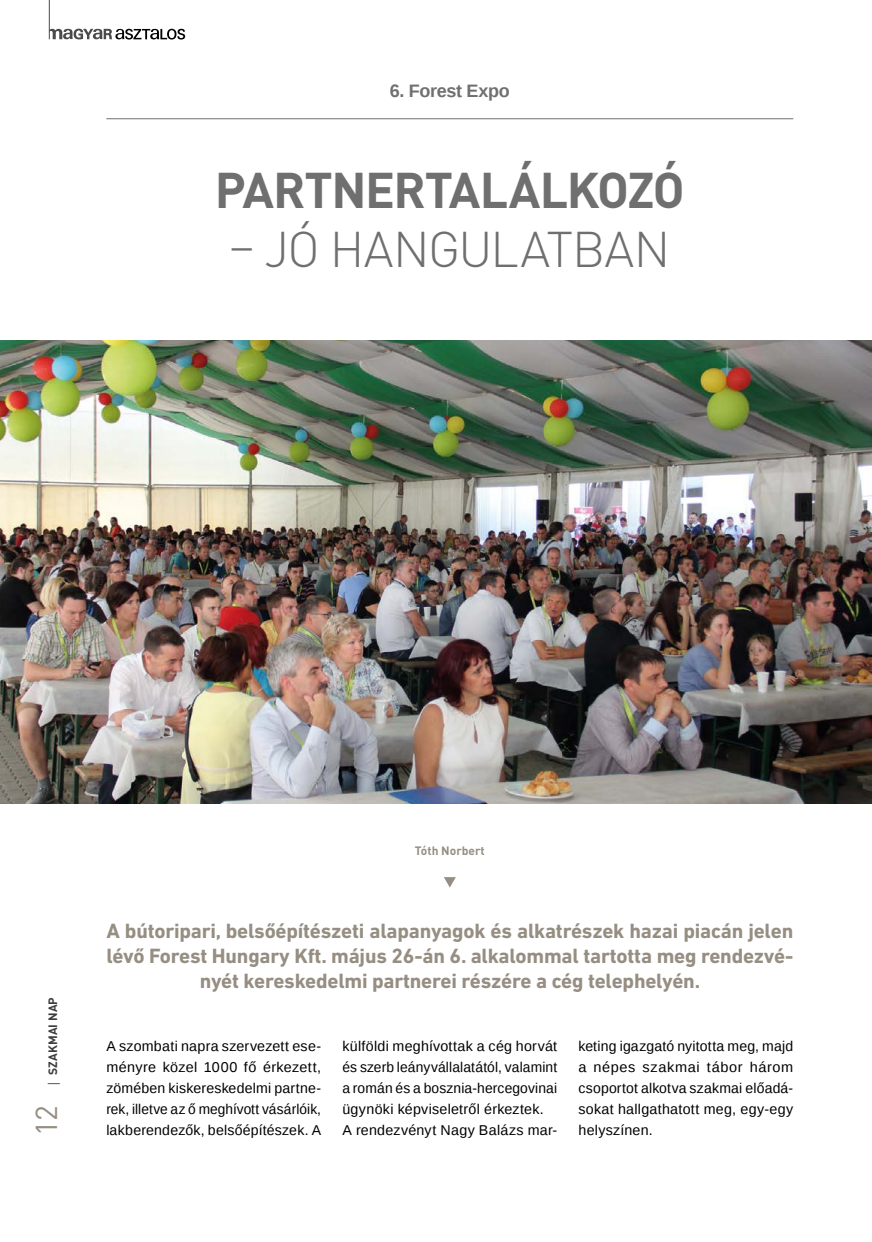
<style>
.page{position:relative;width:872px;height:1242px;background:#fff}
.page>*{position:absolute;margin:0;border:0;box-sizing:border-box;transform-origin:0 0}
.t1{font:700 49.5px "DIN Pro";letter-spacing:-.025em;color:#706f6f}
.t2{font:300 49.5px "DIN Pro";letter-spacing:-.02em;color:#706f6f}
.t3{font:30px "DIN Pro";color:#968e82}
.t4{font:700 21px/25.2px "DIN Next LT Pro";letter-spacing:-.01em;color:#968e82;text-align:center}
.t5{font:700 18px "Liberation Sans";letter-spacing:-.02em;color:#706f6f}
.t6{font:14.25px/21px "Liberation Sans";letter-spacing:.015em;color:#000;text-align:justify}
.t7{font:700 12px "DIN Pro";letter-spacing:.01em;color:#3c3c3b}
.t8{font:700 12px "DIN Pro";color:#968e82}
.s1{font-family:"Open Sans";font-weight:400}
</style>
<div class="page">
<svg style="left:49px;top:29px;width:136px;height:11px"></svg>
<hr style="left:49px;top:0;width:1px;height:39px;background:#4a4a49">
<hr style="left:106px;top:118px;width:687px;height:1px;background:#706f6f">
<img style="left:0;top:340px;width:872px;height:464px">
<svg style="left:444px;top:877px;width:12px;height:10px"></svg>
<p class="t5" style="left:390px;top:78px;width:121px">6. Forest Expo</p>
<h1 class="t1" style="left:215px;top:156px;width:471px">PARTNERTALÁLKOZÓ</h1>
<h1 class="t2" style="left:229px;top:215px;width:443px">– JÓ HANGULATBAN</h1>
<p class="t7" style="left:45px;top:1087px;width:92px;rotate:-90deg"><span class="s1">|</span> SZAKMAI NAP</p>
<h2 class="t3" style="left:26px;top:1136px;width:33px;rotate:-90deg">12</h2>
<p class="t8" style="left:415px;top:842px;width:71px">Tóth Norbert</p>
<h3 class="t4" style="left:106px;top:918px;width:688px">A bútoripari, belsőépítészeti alapanyagok és alkatrészek hazai piacán jelen lévő Forest Hungary Kft. május 26-án 6. alkalommal tartotta meg rendezvé&shy;nyét kereskedelmi partnerei részére a cég telephelyén.</h3>
<p class="t6" style="left:106px;top:1036px;width:216px">A szombati napra szervezett ese&shy;ményre közel 1000 fő érkezett, zömében kiskereskedelmi partne&shy;rek, illetve az ő meghívott vásárlóik, lakberendezők, belsőépítészek. A</p>
<p class="t6" style="left:342px;top:1036px;width:216px;text-align:left">külföldi meghívottak a cég horvát és szerb leányvállalatától, valamint a román és a bosznia-hercegovinai ügynöki képviseletről érkeztek.<br>A rendezvényt Nagy Balázs mar-</p>
<p class="t6" style="left:578px;top:1036px;width:216px">keting igazgató nyitotta meg, majd a népes szakmai tábor három csoportot alkotva szakmai előadá&shy;sokat hallgathatott meg, egy-egy helyszínen.</p>
</div>
